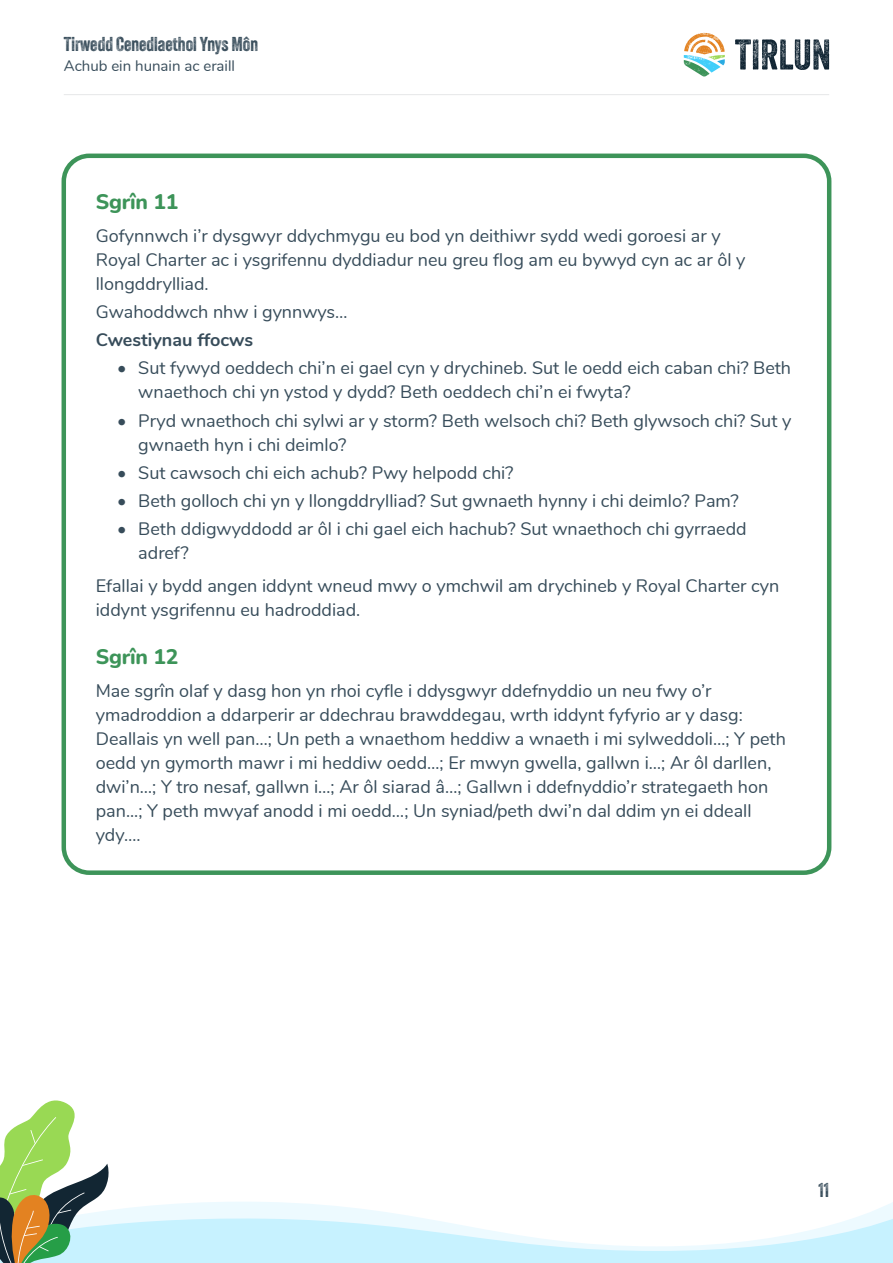
<style>
.page{position:relative;width:893px;height:1263px;background:#fff}
.page>*{position:absolute;margin:0;border:0;box-sizing:border-box;transform-origin:0 0}
.Page_section_heading{font:800 21px "Nunito";letter-spacing:-.01em;color:#3d9459}
.t1{font:19.5px "Veneer Two";color:#374c5a}
.Body_text{font:18px/24px "Nunito";color:#374c5a}
.Paragraph_Style_1{font:18px/24px "Nunito";color:#374c5a}
.Body_text-2{font:700 18px "Nunito";color:#374c5a}
.t2{font:15px "Nunito";color:#374c5a}
</style>
<div class="page">
<svg style="left:735px;top:39px;width:94px;height:31px"></svg>
<svg style="left:684px;top:33px;width:41px;height:44px"></svg>
<hr style="left:64px;top:94px;width:765px;height:1px;background:#e6e7e9">
<div style="left:62px;top:154px;width:769px;height:721px;border:4px solid #3d9459;border-radius:26px"></div>
<svg style="left:0;top:1100px;width:893px;height:163px"></svg>
<p class="t1" style="left:64px;top:32px;width:196px">Tirwedd Cenedlaethol Ynys Môn</p>
<p class="t2" style="left:64px;top:54px;width:173px">Achub ein hunain ac eraill</p>
<p class="Page_section_heading" style="left:96px;top:187px;width:84px">Sgrîn 11</p>
<p class="Body_text" style="left:96px;top:222px;width:651px">Gofynnwch i’r dysgwyr ddychmygu eu bod yn deithiwr sydd wedi goroesi ar y<br>Royal Charter ac i ysgrifennu dyddiadur neu greu flog am eu bywyd cyn ac ar ôl y llongddrylliad.</p>
<p class="Body_text" style="left:96px;top:299px;width:253px">Gwahoddwch nhw i gynnwys…</p>
<p class="Body_text-2" style="left:96px;top:327px;width:159px">Cwestiynau ffocws</p>
<p class="Body_text" style="left:138px;top:355px;width:654px;text-indent:-21px">• Sut fywyd oeddech chi’n ei gael cyn y drychineb. Sut le oedd eich caban chi? Beth wnaethoch chi yn ystod y dydd? Beth oeddech chi’n ei fwyta?</p>
<p class="Body_text" style="left:138px;top:407px;width:655px;text-indent:-21px">• Pryd wnaethoch chi sylwi ar y storm? Beth welsoch chi? Beth glywsoch chi? Sut y gwnaeth hyn i chi deimlo?</p>
<p class="Body_text" style="left:117px;top:460px;width:398px">• Sut cawsoch chi eich achub? Pwy helpodd chi?</p>
<p class="Body_text" style="left:117px;top:488px;width:623px">• Beth golloch chi yn y llongddrylliad? Sut gwnaeth hynny i chi deimlo? Pam?</p>
<p class="Body_text" style="left:138px;top:516px;width:610px;text-indent:-21px">• Beth ddigwyddodd ar ôl i chi gael eich hachub? Sut wnaethoch chi gyrraedd adref?</p>
<p class="Paragraph_Style_1" style="left:96px;top:573px;width:685px">Efallai y bydd angen iddynt wneud mwy o ymchwil am drychineb y Royal Charter cyn iddynt ysgrifennu eu hadroddiad.</p>
<p class="Page_section_heading" style="left:96px;top:642px;width:84px">Sgrîn 12</p>
<p class="Body_text" style="left:96px;top:677px;width:692px">Mae sgrîn olaf y dasg hon yn rhoi cyfle i ddysgwyr ddefnyddio un neu fwy o’r ymadroddion a ddarperir ar ddechrau brawddegau, wrth iddynt fyfyrio ar y dasg:<br>Deallais yn well pan…; Un peth a wnaethom heddiw a wnaeth i mi sylweddoli…; Y peth oedd yn gymorth mawr i mi heddiw oedd…; Er mwyn gwella, gallwn i…; Ar ôl darllen, dwi’n…; Y tro nesaf, gallwn i…; Ar ôl siarad â…; Gallwn i ddefnyddio’r strategaeth hon pan...; Y peth mwyaf anodd i mi oedd…; Un syniad/peth dwi’n dal ddim yn ei ddeall ydy….</p>
<p class="t1" style="left:818px;top:1178px;width:12px">11</p>
</div>
